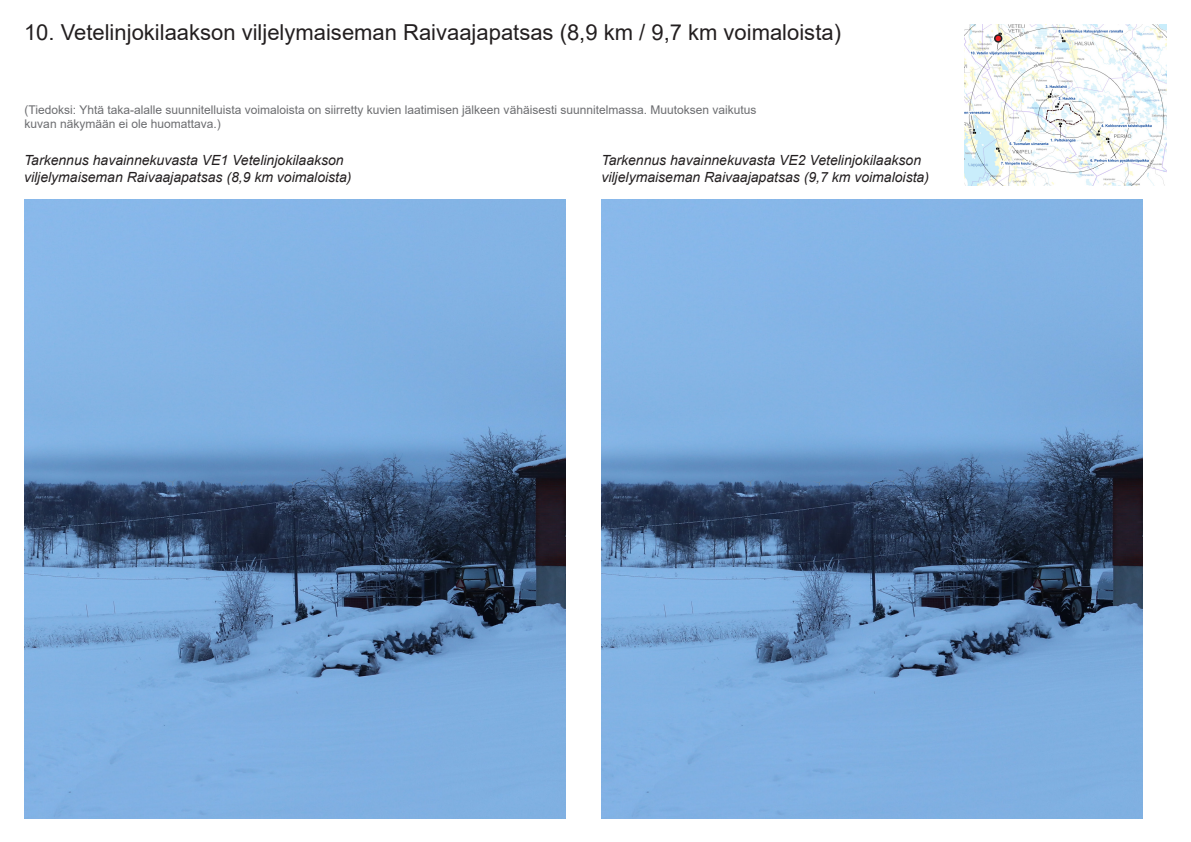
<style>
.page{position:relative;width:1191px;height:842px;background:#fff}
.page>*{position:absolute;margin:0;border:0;box-sizing:border-box;transform-origin:0 0}
.Paragraph_Style_1{font:22px "Arial";color:#231f20}
.Paragraph_Style_2{font:italic 14px/16.8px "Arial";color:#231f20}
.t1{font:12px/14.4px "Arial";color:#6c6d70}
</style>
<div class="page">
<img style="left:964px;top:24px;width:203px;height:162px">
<div style="left:994px;top:35px;width:7px;height:7px;background:#ee2123;border-radius:50%"></div>
<div style="left:994px;top:34px;width:8px;height:9px;border:2px solid #231f20;border-radius:50%"></div>
<img style="left:24px;top:200px;width:541px;height:618px">
<img style="left:601px;top:200px;width:541px;height:618px">
<p class="Paragraph_Style_1" style="left:24px;top:17px;width:818px">10. Vetelinjokilaakson viljelymaiseman Raivaajapatsas (8,9 km / 9,7 km voimaloista)</p>
<p class="t1" style="left:25px;top:102px;width:733px">(Tiedoksi: Yhtä taka-alalle suunnitelluista voimaloista on siirretty kuvien laatimisen jälkeen vähäisesti suunnitelmassa. Muutoksen vaikutus kuvan näkymään ei ole huomattava.)</p>
<p class="Paragraph_Style_2" style="left:24px;top:152px;width:329px">Tarkennus havainnekuvasta VE1 Vetelinjokilaakson viljelymaiseman Raivaajapatsas (8,9 km voimaloista)</p>
<p class="Paragraph_Style_2" style="left:601px;top:152px;width:329px">Tarkennus havainnekuvasta VE2 Vetelinjokilaakson viljelymaiseman Raivaajapatsas (9,7 km voimaloista)</p>
</div>
